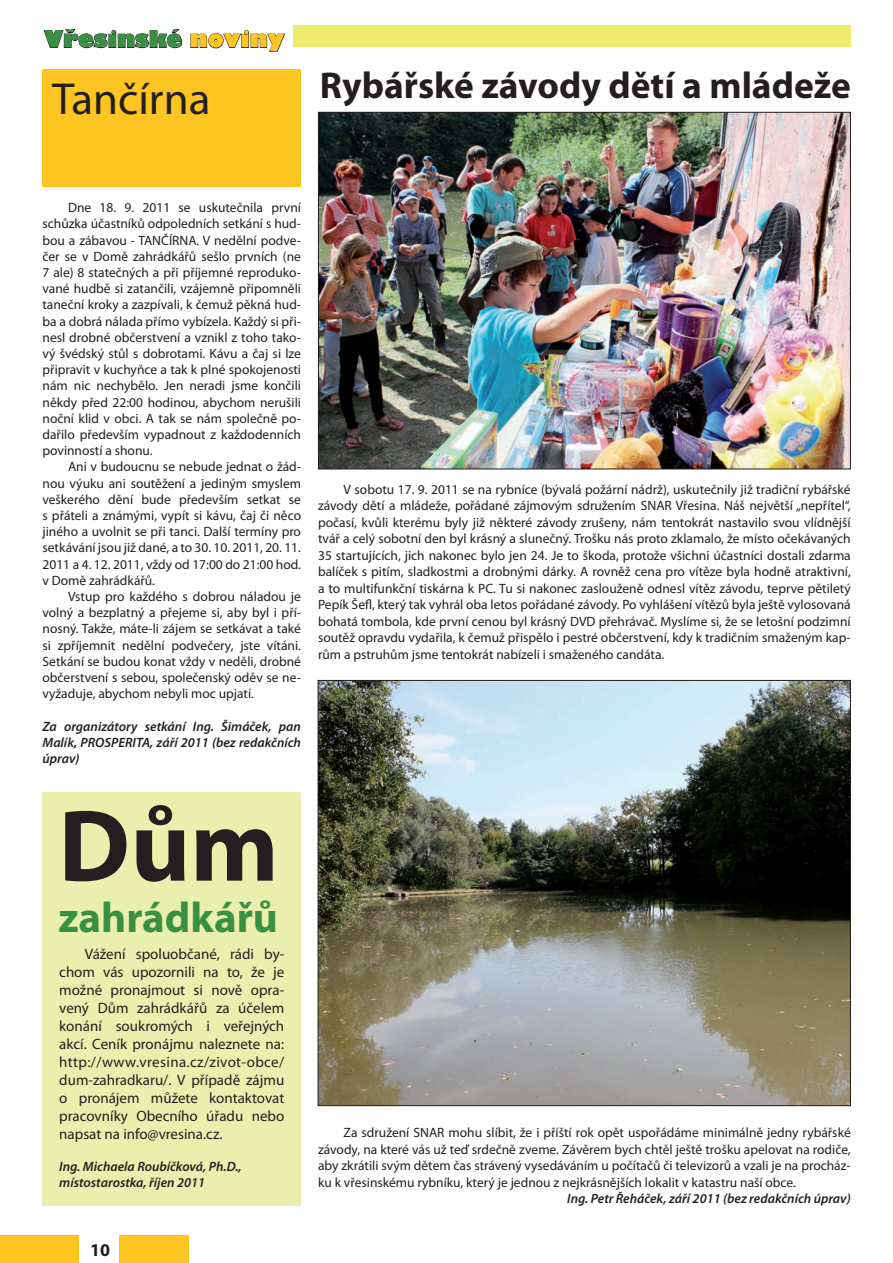
<style>
.page{position:relative;width:893px;height:1263px;background:#fff}
.page>*{position:absolute;margin:0;border:0;box-sizing:border-box;transform-origin:0 0}
.t1{font:700 102.75px "Myriad Pro";color:#231f20}
.t2{font:45px "Myriad Pro";color:#231f20}
.t3{font:700 42.9px "Myriad Pro";color:#399043}
.t4{font:700 37.35px "Myriad Pro";color:#231f20}
.t5{font:22.5px "Gilbert Ultra Bold CE";color:#399043}
.t6{font:700 18px "Myriad Pro";color:#231f20}
.t7{font:15px/18px "Myriad Pro";color:#231f20;text-align:justify}
.t8{font:13.5px/16.2px "Myriad Pro";color:#231f20;text-align:justify}
.t9{font:italic 600 13.5px/16.2px "Myriad Pro";color:#231f20;text-align:justify}
.s1{color:#fec422}
</style>
<div class="page">
<div style="left:43px;top:792px;width:258px;height:413px;background:#eaefae"></div>
<div style="left:293px;top:26px;width:557px;height:21px;background:#eceb6c"></div>
<div style="left:120px;top:1235px;width:69px;height:28px;background:#fec422"></div>
<div style="left:0;top:1235px;width:78px;height:28px;background:#fec422"></div>
<svg style="left:43px;top:29px;width:139px;height:19px"></svg>
<svg style="left:190px;top:30px;width:95px;height:22px"></svg>
<img style="left:320px;top:682px;width:529px;height:422px">
<img style="left:320px;top:114px;width:529px;height:353px">
<div style="left:43px;top:69px;width:258px;height:118px;background:#fec422"></div>
<p class="t5" style="left:44px;top:26px;width:242px">Vřesinské <span class="s1">noviny</span></p>
<p class="t2" style="left:52px;top:71px;width:160px">Tančírna</p>
<p class="t4" style="left:320px;top:61px;width:532px">Rybářské závody dětí a mládeže</p>
<p class="t8" style="left:43px;top:199px;width:260px;text-indent:26px">Dne 18. 9. 2011 se uskutečnila první schůzka účastníků odpoledních setkání s hud&shy;bou a zábavou - TANČÍRNA. V nedělní podve&shy;čer se v Domě zahrádkářů sešlo prvních (ne 7 ale) 8 statečných a při příjemné reproduko&shy;vané hudbě si zatančili, vzájemně připomněli taneční kroky a zazpívali, k čemuž pěkná hud&shy;ba a dobrá nálada přímo vybízela. Každý si při&shy;nesl drobné občerstvení a vznikl z toho tako&shy;vý švédský stůl s dobrotami. Kávu a čaj si lze připravit v kuchyňce a tak k plné spokojenosti nám nic nechybělo. Jen neradi jsme končili někdy před 22:00 hodinou, abychom nerušili noční klid v obci. A tak se nám společně po&shy;dařilo především vypadnout z každodenních povinností a shonu.</p>
<p class="t8" style="left:43px;top:458px;width:260px;text-indent:26px">Ani v budoucnu se nebude jednat o žád&shy;nou výuku ani soutěžení a jediným smyslem veškerého dění bude především setkat se s přáteli a známými, vypít si kávu, čaj či něco jiného a uvolnit se při tanci. Další termíny pro setkávání jsou již dané, a to 30. 10. 2011, 20. 11.<br>2011 a 4. 12. 2011, vždy od 17:00 do 21:00 hod. v Domě zahrádkářů.</p>
<p class="t8" style="left:43px;top:588px;width:260px;text-indent:26px">Vstup pro každého s dobrou náladou je volný a bezplatný a přejeme si, aby byl i pří&shy;nosný. Takže, máte-li zájem se setkávat a také si zpříjemnit nedělní podvečery, jste vítáni.<br>Setkání se budou konat vždy v neděli, drobné občerstvení s sebou, společenský oděv se ne&shy;vyžaduje, abychom nebyli moc upjatí.</p>
<p class="t9" style="left:43px;top:718px;width:260px">Za organizátory setkání Ing. Šimáček, pan Malík, PROSPERITA, září 2011 (bez redakčních úprav)</p>
<p class="t1" style="left:58px;top:779px;width:222px">Dům</p>
<p class="t3" style="left:58px;top:890px;width:221px">zahrádkářů</p>
<p class="t7" style="left:59px;top:944px;width:227px;text-indent:26px">Vážení spoluobčané, rádi by&shy;chom vás upozornili na to, že je možné pronajmout si nově opra&shy;vený Dům zahrádkářů za účelem konání soukromých i veřejných akcí. Ceník pronájmu naleznete na: http://www.vresina.cz/zivot-obce/ dum-zahradkaru/. V případě zájmu o pronájem můžete kontaktovat pracovníky Obecního úřadu nebo napsat na info@vresina.cz.</p>
<p class="t9" style="left:59px;top:1158px;width:184px">Ing. Michaela Roubíčková, Ph.D.,</p>
<p class="t9" style="left:59px;top:1174px;width:147px">místostarostka, říjen 2011</p>
<p class="t6" style="left:90px;top:1238px;width:21px">10</p>
<p class="t8" style="left:318px;top:481px;width:534px;text-indent:26px">V sobotu 17. 9. 2011 se na rybníce (bývalá požární nádrž), uskutečnily již tradiční rybářské závody dětí a mládeže, pořádané zájmovým sdružením SNAR Vřesina. Náš největší „nepřítel“, počasí, kvůli kterému byly již některé závody zrušeny, nám tentokrát nastavilo svou vlídnější tvář a celý sobotní den byl krásný a slunečný. Trošku nás proto zklamalo, že místo očekávaných 35 startujících, jich nakonec bylo jen 24. Je to škoda, protože všichni účastníci dostali zdarma balíček s pitím, sladkostmi a drobnými dárky. A rovněž cena pro vítěze byla hodně atraktivní, a to multifunkční tiskárna k PC. Tu si nakonec zaslouženě odnesl vítěz závodu, teprve pětiletý Pepík Šefl, který tak vyhrál oba letos pořádané závody. Po vyhlášení vítězů byla ještě vylosovaná bohatá tombola, kde první cenou byl krásný DVD přehrávač. Myslíme si, že se letošní podzimní soutěž opravdu vydařila, k čemuž přispělo i pestré občerstvení, kdy k tradičním smaženým kap&shy;rům a pstruhům jsme tentokrát nabízeli i smaženého candáta.</p>
<p class="t8" style="left:318px;top:1124px;width:534px;text-indent:26px">Za sdružení SNAR mohu slíbit, že i příští rok opět uspořádáme minimálně jedny rybářské závody, na které vás už teď srdečně zveme. Závěrem bych chtěl ještě trošku apelovat na rodiče, aby zkrátili svým dětem čas strávený vysedáváním u počítačů či televizorů a vzali je na procház&shy;ku k vřesinskému rybníku, který je jednou z nejkrásnějších lokalit v katastru naší obce.</p>
<p class="t9" style="left:567px;top:1190px;width:285px">Ing. Petr Řeháček, září 2011 (bez redakčních úprav)</p>
</div>
